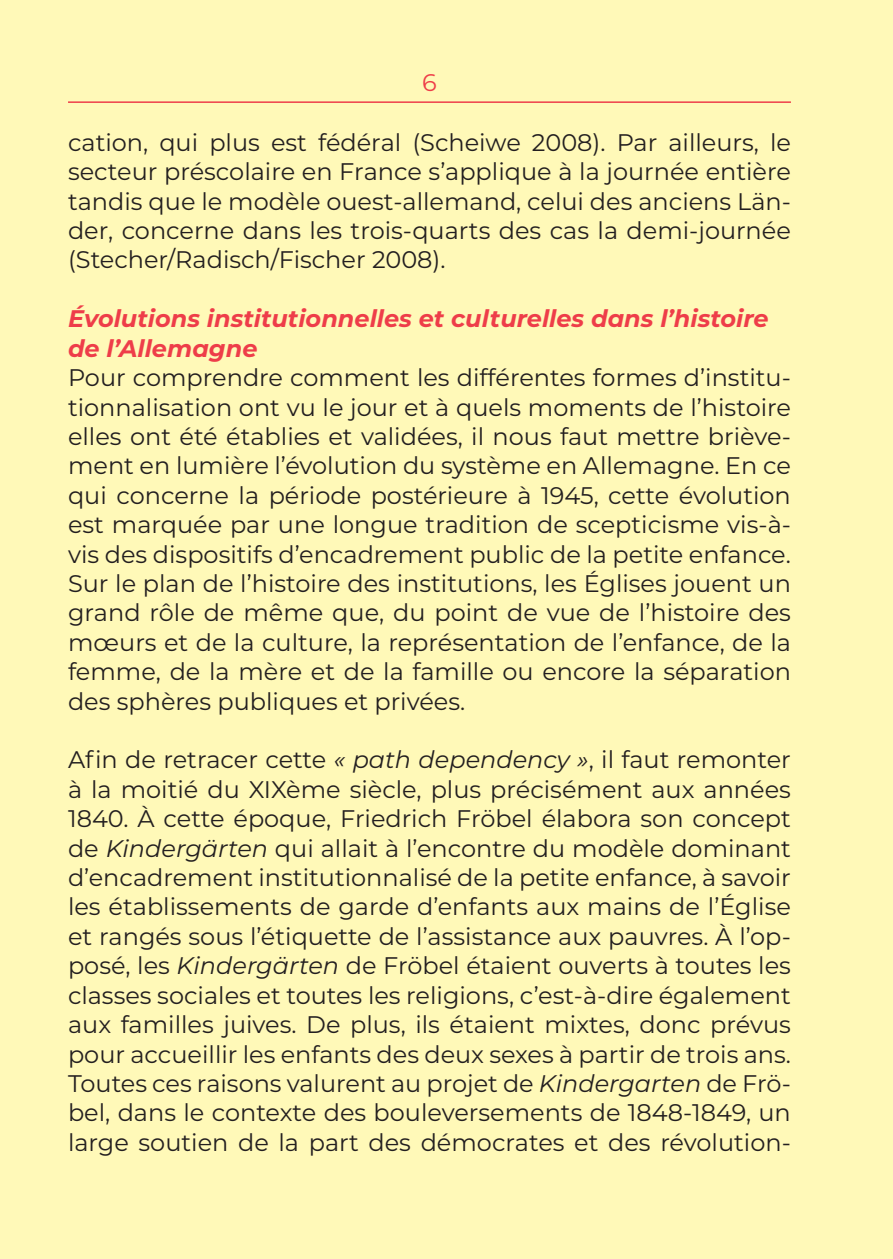
<style>
.page{position:relative;width:893px;height:1259px;background:#fff9b8}
.page>*{position:absolute;margin:0;border:0;box-sizing:border-box;transform-origin:0 0}
.Standard_fr{font:24px/29.4px "Montserrat";color:#231f20;text-align:justify}
.Überschrift_2_fr{font:italic 700 24px/29.4px "Montserrat";color:#ee3d49}
.t1{font:24px "Montserrat";color:#ee3d49}
.s1{font-style:italic}
</style>
<div class="page">
<hr style="left:68px;top:101px;width:723px;height:2px;background:#ee3d49">
<p class="t1" style="left:422px;top:66px;width:16px">6</p>
<p class="Standard_fr" style="left:68px;top:127px;width:724px">cation, qui plus est fédéral (Scheiwe 2008). Par ailleurs, le secteur préscolaire en France s’applique à la journée entière tandis que le modèle ouest-allemand, celui des anciens Län&shy;der, concerne dans les trois-quarts des cas la demi-journée (Stecher/Radisch/Fischer 2008).</p>
<p class="Überschrift_2_fr" style="left:68px;top:303px;width:702px">Évolutions institutionnelles et culturelles dans l’histoire de l’Allemagne</p>
<p class="Standard_fr" style="left:68px;top:362px;width:724px">Pour comprendre comment les différentes formes d’institu&shy;tionnalisation ont vu le jour et à quels moments de l’histoire elles ont été établies et validées, il nous faut mettre briève&shy;ment en lumière l’évolution du système en Allemagne. En ce qui concerne la période postérieure à 1945, cette évolution est marquée par une longue tradition de scepticisme vis-à&shy;vis des dispositifs d’encadrement public de la petite enfance.<br>Sur le plan de l’histoire des institutions, les Églises jouent un grand rôle de même que, du point de vue de l’histoire des mœurs et de la culture, la représentation de l’enfance, de la femme, de la mère et de la famille ou encore la séparation des sphères publiques et privées.</p>
<p class="Standard_fr" style="left:68px;top:744px;width:724px">Afin de retracer cette <span class="s1">« path dependency »</span>, il faut remonter à la moitié du XIXème siècle, plus précisément aux années 1840. À cette époque, Friedrich Fröbel élabora son concept de <span class="s1">Kindergärten</span> qui allait à l’encontre du modèle dominant d’encadrement institutionnalisé de la petite enfance, à savoir les établissements de garde d’enfants aux mains de l’Église et rangés sous l’étiquette de l’assistance aux pauvres. À l’op&shy;posé, les <span class="s1">Kindergärten</span> de Fröbel étaient ouverts à toutes les classes sociales et toutes les religions, c’est-à-dire également aux familles juives. De plus, ils étaient mixtes, donc prévus pour accueillir les enfants des deux sexes à partir de trois ans.<br>Toutes ces raisons valurent au projet de <span class="s1">Kindergarten</span> de Frö&shy;bel, dans le contexte des bouleversements de 1848-1849, un large soutien de la part des démocrates et des révolution-</p>
</div>
